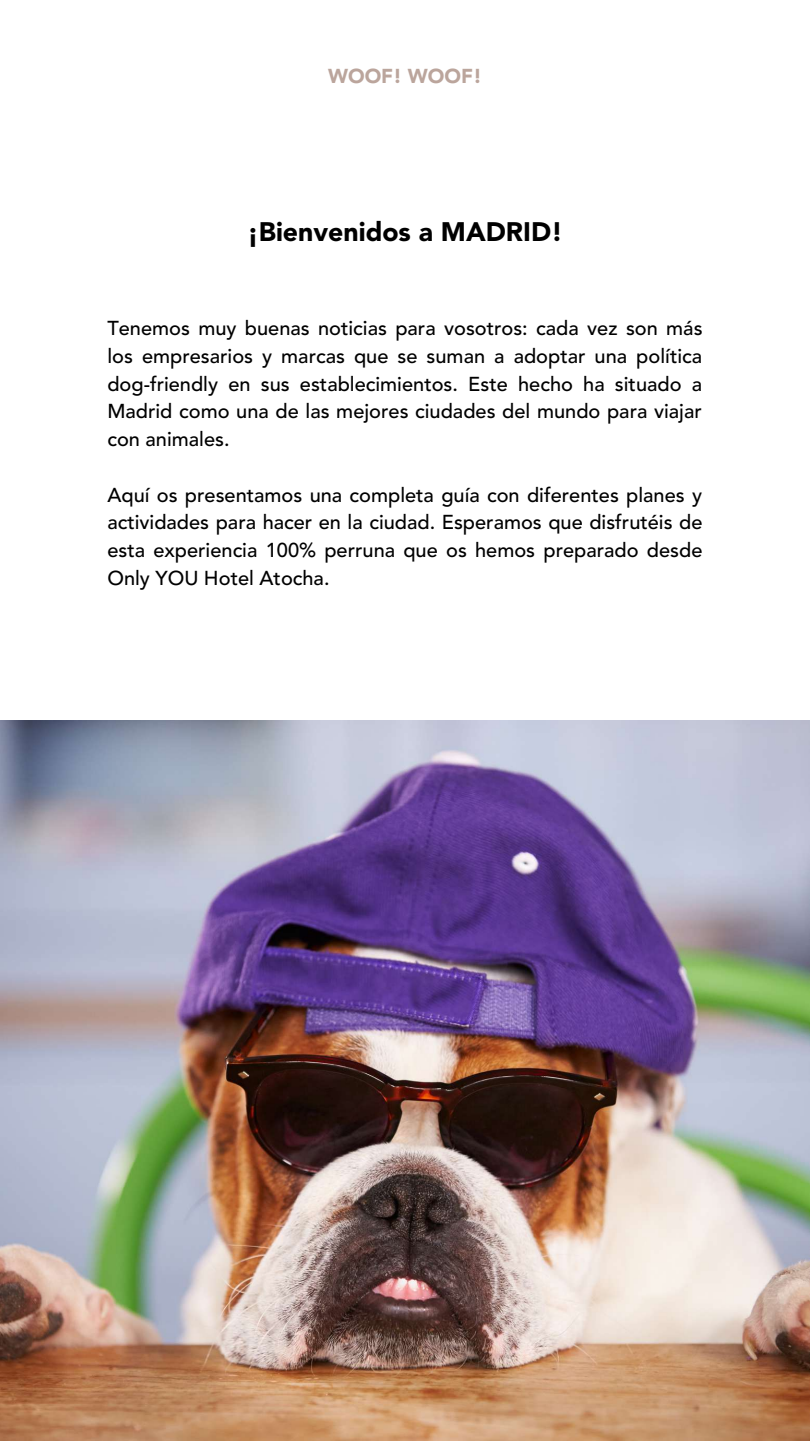
<style>
.page{position:relative;width:810px;height:1441px;background:#fff}
.page>*{position:absolute;margin:0;border:0;box-sizing:border-box;transform-origin:0 0}
.t1{font:900 26.6px "Avenir LT Std";color:#000}
.t2{font:500 20px/27.8px "Avenir LT Std";color:#000;text-align:justify}
.t3{font:900 20px "Avenir LT Std";color:#bba59c}
</style>
<div class="page">
<img style="left:0;top:720px;width:810px;height:720px">
<p class="t3" style="left:328px;top:68px;width:155px">WOOF! WOOF!</p>
<h1 class="t1" style="left:247px;top:221px;width:317px">¡Bienvenidos a MADRID!</h1>
<p class="t2" style="left:107px;top:316px;width:597px">Tenemos muy buenas noticias para vosotros: cada vez son más los empresarios y marcas que se suman a adoptar una política dog-friendly en sus establecimientos. Este hecho ha situado a Madrid como una de las mejores ciudades del mundo para viajar con animales.</p>
<p class="t2" style="left:107px;top:482px;width:597px">Aquí os presentamos una completa guía con diferentes planes y actividades para hacer en la ciudad. Esperamos que disfrutéis de esta experiencia 100% perruna que os hemos preparado desde Only YOU Hotel Atocha.</p>
</div>
